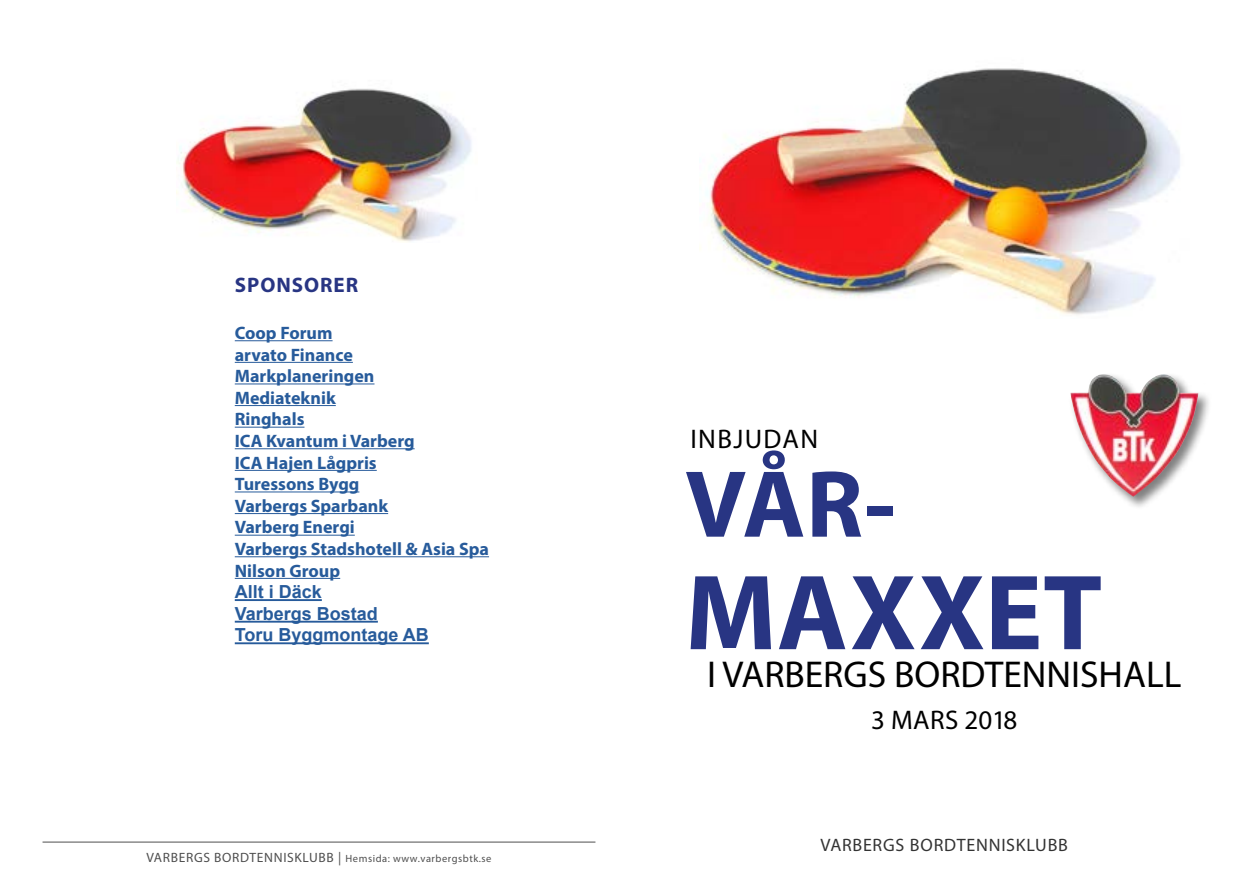
<style>
.page{position:relative;width:1259px;height:893px;background:#fff}
.page>*{position:absolute;margin:0;border:0;box-sizing:border-box;transform-origin:0 0}
.t1{font:700 108px "Myriad Pro";letter-spacing:.005em;color:#283583}
.t2{font:700 96px "Myriad Pro";color:#283583}
.t3{font:37.5px "Myriad Pro";color:#000}
.t4{font:27px "Myriad Pro";letter-spacing:.005em;color:#000}
.t5{font:27px "Myriad Pro";letter-spacing:.035em;color:#000}
.t6{font:700 21px "Myriad Pro";letter-spacing:.045em;color:#283583}
.t7{font:700 18px/21.6px "Myriad Pro";color:#275b9b}
.t8{font:700 18px/21.6px "Arial";color:#275b9b}
.t9{font:18px "Myriad Pro";letter-spacing:.04em;color:#000}
.t10{font:10.5px "Myriad Pro";letter-spacing:.05em;color:#000}
.s1{font-size:13.5px}
</style>
<div class="page">
<hr style="left:43px;top:842px;width:552px;height:1px;background:#000">
<hr style="left:235px;top:340px;width:97px;height:1px;background:#275b9b">
<hr style="left:235px;top:362px;width:118px;height:1px;background:#275b9b">
<hr style="left:235px;top:383px;width:139px;height:1px;background:#275b9b">
<hr style="left:235px;top:405px;width:101px;height:1px;background:#275b9b">
<hr style="left:235px;top:427px;width:69px;height:1px;background:#275b9b">
<hr style="left:235px;top:448px;width:179px;height:1px;background:#275b9b">
<hr style="left:235px;top:470px;width:142px;height:1px;background:#275b9b">
<hr style="left:235px;top:491px;width:124px;height:1px;background:#275b9b">
<hr style="left:235px;top:513px;width:153px;height:1px;background:#275b9b">
<hr style="left:235px;top:535px;width:120px;height:1px;background:#275b9b">
<hr style="left:235px;top:556px;width:254px;height:1px;background:#275b9b">
<hr style="left:235px;top:578px;width:105px;height:1px;background:#275b9b">
<hr style="left:235px;top:599px;width:87px;height:2px;background:#275b9b">
<hr style="left:235px;top:621px;width:143px;height:2px;background:#275b9b">
<hr style="left:235px;top:642px;width:194px;height:2px;background:#275b9b">
<img style="left:706px;top:68px;width:474px;height:247px">
<img style="left:176px;top:88px;width:296px;height:154px">
<div style="left:1068px;top:373px;width:144px;height:138px;background:#000;opacity:.5"></div>
<img style="left:1070px;top:374px;width:128px;height:123px">
<p class="t6" style="left:235px;top:271px;width:125px">SPONSORER</p>
<p class="t7" style="left:235px;top:321px;width:256px">Coop Forum<br>arvato Finance<br>Markplaneringen<br>Mediateknik<br>Ringhals<br>ICA Kvantum i Varberg<br>ICA Hajen Lågpris<br>Turessons Bygg<br>Varbergs Sparbank<br>Varberg Energi<br>Varbergs Stadshotell &amp; Asia Spa<br>Nilson Group</p>
<p class="t8" style="left:235px;top:582px;width:195px">Allt i Däck<br>Varbergs Bostad<br>Toru Byggmontage AB</p>
<p class="t10" style="left:146px;top:852px;width:347px"><span class="s1">VARBERGS BORDTENNISKLUBB |</span> Hemsida: www.varbergsbtk.se</p>
<h3 class="t5" style="left:690px;top:422px;width:129px">INBJUDAN</h3>
<h2 class="t2" style="left:685px;top:442px;width:211px">VÅR-</h2>
<h1 class="t1" style="left:685px;top:542px;width:419px">MAXXET</h1>
<h3 class="t3" style="left:707px;top:651px;width:476px">I VARBERGS BORDTENNISHALL</h3>
<h3 class="t4" style="left:871px;top:704px;width:147px">3 MARS 2018</h3>
<p class="t9" style="left:820px;top:834px;width:249px">VARBERGS BORDTENNISKLUBB</p>
</div>
